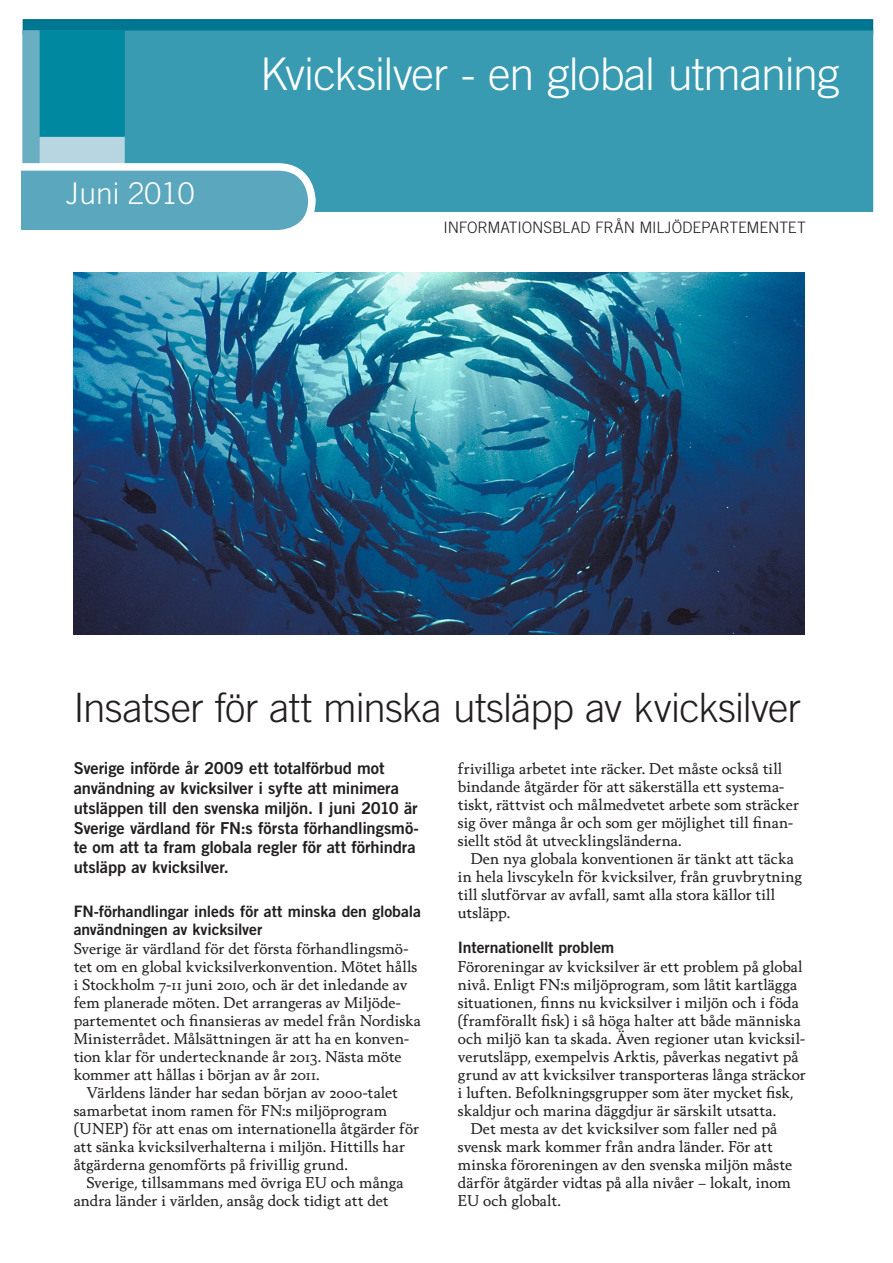
<style>
.page{position:relative;width:893px;height:1263px;background:#fff}
.page>*{position:absolute;margin:0;border:0;box-sizing:border-box;transform-origin:0 0}
.t1{font:300 45px "Trade Gothic Pro";letter-spacing:-.025em;color:#fff}
.t2{font:300 40.5px "Trade Gothic Pro";letter-spacing:-.025em;color:#231f20}
.t3{font:300 30px "Trade Gothic Pro";color:#fff}
.t4{font:16.5px/19.8px "Trade Gothic Pro Bd 2";letter-spacing:-.005em;color:#231f20}
.t5{font:15.75px/18px "Trade Gothic Pro Bd 2";letter-spacing:-.005em;color:#231f20}
.t6{font:300 15.75px "Trade Gothic Pro";letter-spacing:-.01em;color:#231f20}
.t7{font:15px/18px "Berling Nova Text Pro";letter-spacing:.005em;color:#231f20}
</style>
<div class="page">
<div style="left:23px;top:19px;width:850px;height:16px;background:#007792;border:2px solid #006d88"></div>
<div style="left:23px;top:31px;width:850px;height:181px;background:#389bb2"></div>
<div style="left:36px;top:136px;width:89px;height:32px;background:#b7d6e2"></div>
<div style="left:36px;top:30px;width:89px;height:107px;background:#0188a1;border:2px solid #0188a1"></div>
<div style="left:23px;top:30px;width:17px;height:203px;background:#69aec1;border:2px solid #69aec1"></div>
<svg style="left:21px;top:159px;width:298px;height:74px"></svg>
<img style="left:73px;top:273px;width:731px;height:361px">
<h3 class="t3" style="left:66px;top:176px;width:130px">Juni 2010</h3>
<h1 class="t1" style="left:260px;top:47px;width:581px">Kvicksilver - en global utmaning</h1>
<p class="t6" style="left:444px;top:218px;width:364px">INFORMATIONSBLAD FRÅN MILJÖDEPARTEMENTET</p>
<h2 class="t2" style="left:73px;top:683px;width:729px">Insatser för att minska utsläpp av kvicksilver</h2>
<p class="t4" style="left:74px;top:758px;width:347px">Sverige införde år 2009 ett totalförbud mot användning av kvicksilver i syfte att minimera utsläppen till den svenska miljön. I juni 2010 är Sverige värdland för FN:s första förhandlingsmö&shy;te om att ta fram globala regler för att förhindra utsläpp av kvicksilver.</p>
<p class="t5" style="left:74px;top:902px;width:349px">FN-förhandlingar inleds för att minska den globala användningen av kvicksilver</p>
<p class="t7" style="left:74px;top:939px;width:336px">Sverige är värdland för det första förhandlingsmö-</p>
<p class="t7" style="left:74px;top:957px;width:345px">tet om en global kvicksilverkonvention. Mötet hålls</p>
<p class="t7" style="left:74px;top:975px;width:335px">i Stockholm 7-11 juni 2010, och är det inledande av</p>
<p class="t7" style="left:74px;top:993px;width:329px">fem planerade möten. Det arrangeras av Miljöde-</p>
<p class="t7" style="left:74px;top:1011px;width:349px">partementet och finansieras av medel från Nordiska</p>
<p class="t7" style="left:74px;top:1029px;width:337px">Ministerrådet. Målsättningen är att ha en konven-</p>
<p class="t7" style="left:74px;top:1047px;width:330px">tion klar för undertecknande år 2013. Nästa möte</p>
<p class="t7" style="left:74px;top:1065px;width:248px">kommer att hållas i början av år 2011.</p>
<p class="t7" style="left:86px;top:1083px;width:313px">Världens länder har sedan början av 2000-talet</p>
<p class="t7" style="left:74px;top:1101px;width:315px">samarbetat inom ramen för FN:s miljöprogram</p>
<p class="t7" style="left:74px;top:1119px;width:347px">(UNEP) för att enas om internationella åtgärder för</p>
<p class="t7" style="left:74px;top:1137px;width:333px">att sänka kvicksilverhalterna i miljön. Hittills har</p>
<p class="t7" style="left:74px;top:1155px;width:276px">åtgärderna genomförts på frivillig grund.</p>
<p class="t7" style="left:86px;top:1173px;width:319px">Sverige, tillsammans med övriga EU och många</p>
<p class="t7" style="left:74px;top:1191px;width:316px">andra länder i världen, ansåg dock tidigt att det</p>
<p class="t7" style="left:458px;top:759px;width:343px">frivilliga arbetet inte räcker. Det måste också till bindande åtgärder för att säkerställa ett systema&shy;tiskt, rättvist och målmedvetet arbete som sträcker sig över många år och som ger möjlighet till finan&shy;siellt stöd åt utvecklingsländerna.</p>
<p class="t7" style="left:458px;top:849px;width:346px;text-indent:13px">Den nya globala konventionen är tänkt att täcka in hela livscykeln för kvicksilver, från gruvbrytning till slutförvar av avfall, samt alla stora källor till utsläpp.</p>
<p class="t5" style="left:458px;top:938px;width:158px">Internationellt problem</p>
<p class="t7" style="left:458px;top:957px;width:346px">Föroreningar av kvicksilver är ett problem på global</p>
<p class="t7" style="left:458px;top:975px;width:341px">nivå. Enligt FN:s miljöprogram, som låtit kartlägga</p>
<p class="t7" style="left:458px;top:993px;width:342px">situationen, finns nu kvicksilver i miljön och i föda</p>
<p class="t7" style="left:458px;top:1011px;width:344px">(framförallt fisk) i så höga halter att både människa</p>
<p class="t7" style="left:458px;top:1029px;width:349px">och miljö kan ta skada. Även regioner utan kvicksil-</p>
<p class="t7" style="left:458px;top:1047px;width:342px">verutsläpp, exempelvis Arktis, påverkas negativt på</p>
<p class="t7" style="left:458px;top:1065px;width:349px">grund av att kvicksilver transporteras långa sträckor</p>
<p class="t7" style="left:458px;top:1083px;width:337px">i luften. Befolkningsgrupper som äter mycket fisk,</p>
<p class="t7" style="left:458px;top:1101px;width:320px">skaldjur och marina däggdjur är särskilt utsatta.</p>
<p class="t7" style="left:471px;top:1119px;width:308px">Det mesta av det kvicksilver som faller ned på</p>
<p class="t7" style="left:458px;top:1137px;width:316px">svensk mark kommer från andra länder. För att</p>
<p class="t7" style="left:458px;top:1155px;width:336px">minska föroreningen av den svenska miljön måste</p>
<p class="t7" style="left:458px;top:1173px;width:334px">därför åtgärder vidtas på alla nivåer – lokalt, inom</p>
<p class="t7" style="left:458px;top:1191px;width:104px">EU och globalt.</p>
</div>
